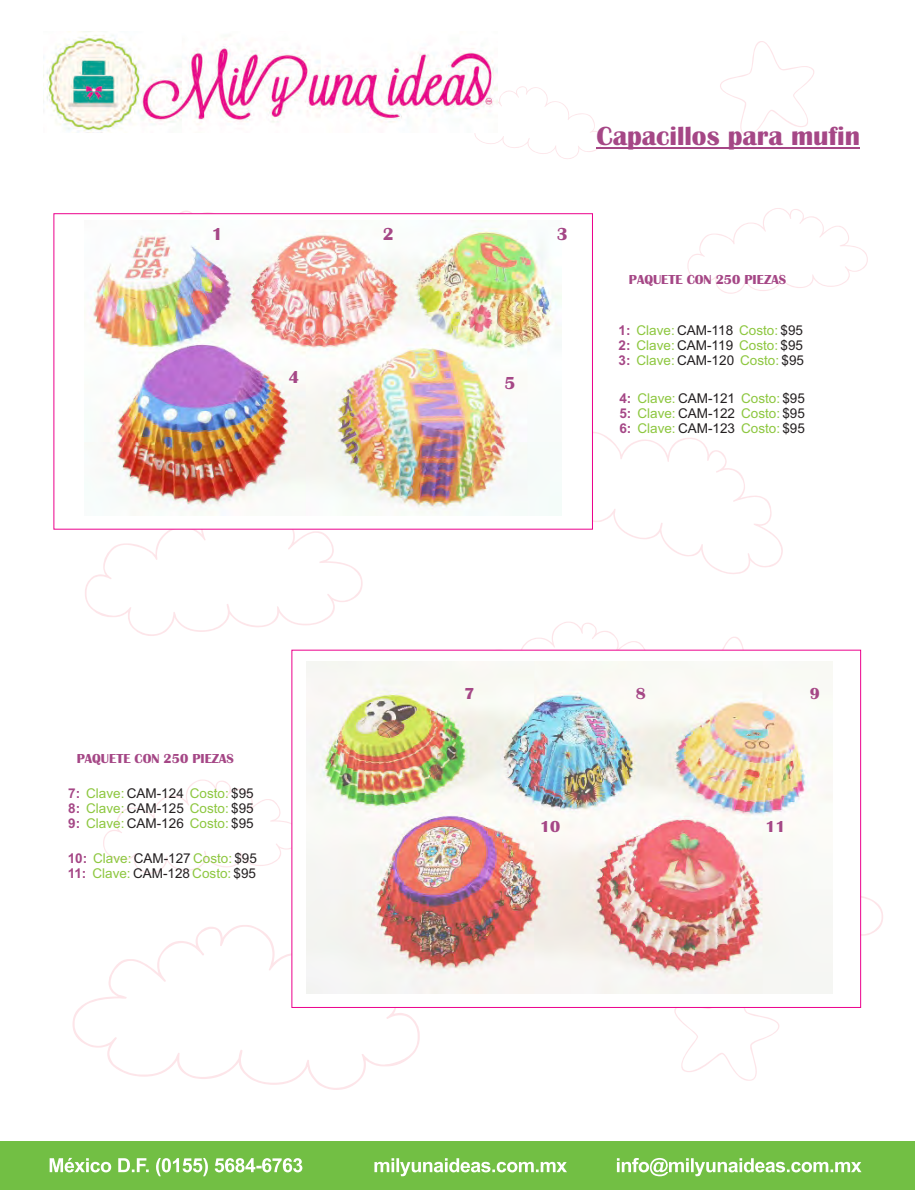
<style>
.page{position:relative;width:915px;height:1191px;background:#fff}
.page>*{position:absolute;margin:0;border:0;box-sizing:border-box;transform-origin:0 0}
.t1{font:700 27.15px "Britannic";color:#a54786}
.t2{font:700 18px "Britannic";color:#a54786}
.t3{font:700 16.5px "Britannic";color:#a54786}
.t4{font:13.5px/15.1px "Arial";color:#8dc73f;text-align:justify}
.t5{font:700 13.5px "Britannic";color:#a54786}
.s1{font-weight:700;color:#a54786}
.s2{color:#231f20}
</style>
<div class="page">
<svg style="left:474px;top:86px;width:128px;height:73px"></svg>
<svg style="left:72px;top:925px;width:347px;height:165px"></svg>
<svg style="left:85px;top:529px;width:277px;height:107px"></svg>
<svg style="left:545px;top:431px;width:238px;height:143px"></svg>
<svg style="left:687px;top:208px;width:180px;height:86px"></svg>
<svg style="left:469px;top:622px;width:197px;height:28px"></svg>
<svg style="left:103px;top:779px;width:188px;height:94px"></svg>
<svg style="left:675px;top:637px;width:105px;height:13px"></svg>
<svg style="left:674px;top:1007px;width:105px;height:73px"></svg>
<svg style="left:720px;top:41px;width:94px;height:94px"></svg>
<svg style="left:860px;top:774px;width:22px;height:195px"></svg>
<img style="left:46px;top:34px;width:451px;height:98px">
<div style="left:0;top:1141px;width:914px;height:49px;background:#72bf44"></div>
<svg style="left:50px;top:1157px;width:811px;height:19px"></svg>
<div style="left:54px;top:213px;width:538px;height:316px;background:#fff;border:1px solid #ec008c"></div>
<hr style="left:596px;top:148px;width:264px;height:1px;background:#a54786">
<div style="left:291px;top:650px;width:569px;height:357px;background:#fff"></div>
<img style="left:84px;top:220px;width:477px;height:295px">
<img style="left:306px;top:661px;width:526px;height:332px">
<h1 class="t1" style="left:596px;top:127px;width:265px">Capacillos para mufin</h1>
<h2 class="t2" style="left:212px;top:227px;width:12px">1</h2>
<h2 class="t2" style="left:383px;top:227px;width:12px">2</h2>
<h2 class="t2" style="left:556px;top:227px;width:13px">3</h2>
<h2 class="t2" style="left:288px;top:371px;width:12px">4</h2>
<h2 class="t2" style="left:504px;top:377px;width:13px">5</h2>
<p class="t5" style="left:628px;top:275px;width:159px">PAQUETE CON 250 PIEZAS</p>
<p class="t4" style="left:618px;top:324px;width:187px"><span class="s1">1:</span> Clave: <span class="s2">CAM-118</span> Costo: <span class="s2">$95<br></span><span class="s1">2:</span> Clave: <span class="s2">CAM-119</span> Costo: <span class="s2">$95<br></span><span class="s1">3:</span> Clave: <span class="s2">CAM-120</span> Costo: <span class="s2">$95</span></p>
<p class="t4" style="left:619px;top:392px;width:187px"><span class="s1">4:</span> Clave: <span class="s2">CAM-121</span> Costo: <span class="s2">$95<br></span><span class="s1">5:</span> Clave: <span class="s2">CAM-122</span> Costo: <span class="s2">$95<br></span><span class="s1">6:</span> Clave: <span class="s2">CAM-123</span> Costo: <span class="s2">$95</span></p>
<p class="t5" style="left:77px;top:753px;width:159px">PAQUETE CON 250 PIEZAS</p>
<p class="t4" style="left:68px;top:786px;width:187px"><span class="s1">7:</span> Clave: <span class="s2">CAM-124</span> Costo: <span class="s2">$95<br></span><span class="s1">8:</span> Clave: <span class="s2">CAM-125</span> Costo: <span class="s2">$95<br></span><span class="s1">9:</span> Clave: <span class="s2">CAM-126</span> Costo: <span class="s2">$95</span></p>
<p class="t4" style="left:68px;top:851px;width:191px"><span class="s1">10:</span> Clave: <span class="s2">CAM-127</span> Costo: <span class="s2">$95<br></span><span class="s1">11:</span> Clave: <span class="s2">CAM-128</span> Costo: <span class="s2">$95</span></p>
<p class="t3" style="left:464px;top:687px;width:12px">7</p>
<p class="t3" style="left:635px;top:687px;width:12px">8</p>
<p class="t3" style="left:809px;top:687px;width:12px">9</p>
<p class="t3" style="left:540px;top:821px;width:22px">10</p>
<p class="t3" style="left:765px;top:821px;width:22px">11</p>
</div>
